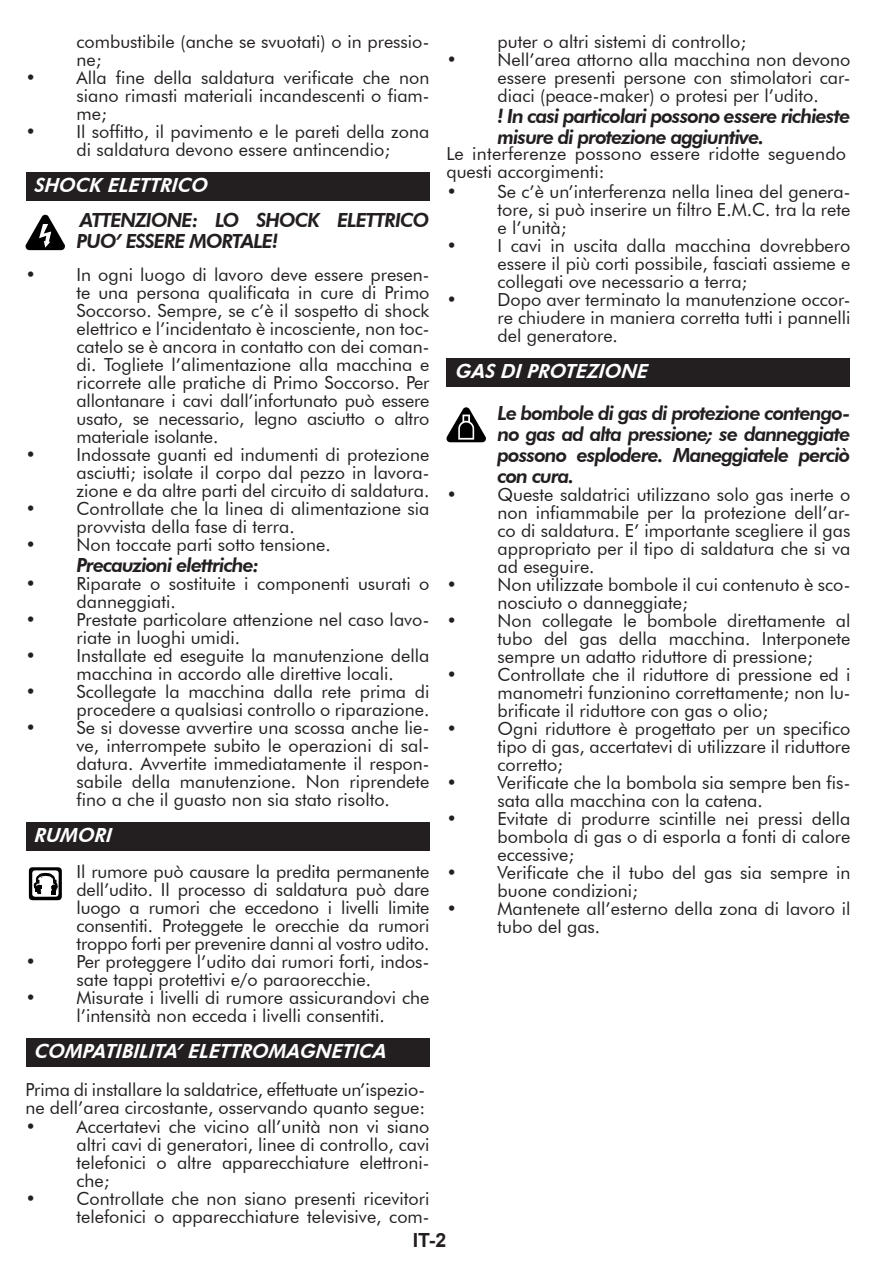
<style>
.page{position:relative;width:893px;height:1263px;background:#fff}
.page>*{position:absolute;margin:0;border:0;box-sizing:border-box;transform-origin:0 0}
.t1{font:italic 800 19.5px/21px "Futura BT";letter-spacing:-.05em;color:#231f20}
.t2{font:italic 800 19.5px "Futura BT";color:#fff}
.t3{font:700 19.5px "Arial";color:#231f20}
.t4{font:18px/18px "Futura BT";color:#231f20;text-align:justify}
</style>
<div class="page">
<div style="left:26px;top:173px;width:403px;height:28px;background:#231f20"></div>
<div style="left:26px;top:822px;width:403px;height:28px;background:#231f20"></div>
<div style="left:26px;top:1038px;width:403px;height:28px;background:#231f20"></div>
<svg style="left:29px;top:867px;width:33px;height:33px"></svg>
<svg style="left:446px;top:407px;width:40px;height:35px"></svg>
<div style="left:446px;top:359px;width:404px;height:28px;background:#231f20"></div>
<svg style="left:26px;top:215px;width:39px;height:35px"></svg>
<p class="t4" style="left:77px;top:32px;width:354px">combustibile (anche se svuotati) o in pressio&shy;ne;</p>
<p class="t4" style="left:77px;top:68px;width:354px;text-indent:-51px">• Alla fine della saldatura verificate che non siano rimasti materiali incandescenti o fiam&shy;me;</p>
<p class="t4" style="left:77px;top:122px;width:354px;text-indent:-51px">• Il soffitto, il pavimento e le pareti della zona di saldatura devono essere antincendio;</p>
<p class="t2" style="left:34px;top:173px;width:178px">SHOCK ELETTRICO</p>
<p class="t1" style="left:77px;top:210px;width:354px">ATTENZIONE: LO SHOCK ELETTRICO<br>PUO’ ESSERE MORTALE!</p>
<p class="t4" style="left:77px;top:265px;width:354px;text-indent:-51px">• In ogni luogo di lavoro deve essere presen&shy;te una persona qualificata in cure di Primo Soccorso. Sempre, se c’è il sospetto di shock elettrico e l’incidentato è incosciente, non toc&shy;catelo se è ancora in contatto con dei coman&shy;di. Togliete l’alimentazione alla macchina e ricorrete alle pratiche di Primo Soccorso. Per allontanare i cavi dall’infortunato può essere usato, se necessario, legno asciutto o altro materiale isolante.</p>
<p class="t4" style="left:77px;top:445px;width:354px;text-indent:-51px">• Indossate guanti ed indumenti di protezione asciutti; isolate il corpo dal pezzo in lavora&shy;zione e da altre parti del circuito di saldatura.</p>
<p class="t4" style="left:77px;top:499px;width:354px;text-indent:-51px">• Controllate che la linea di alimentazione sia provvista della fase di terra.</p>
<p class="t4" style="left:26px;top:535px;width:307px">• Non toccate parti sotto tensione.</p>
<p class="t1" style="left:77px;top:554px;width:184px">Precauzioni elettriche:</p>
<p class="t4" style="left:77px;top:574px;width:354px;text-indent:-51px">• Riparate o sostituite i componenti usurati o danneggiati.</p>
<p class="t4" style="left:77px;top:610px;width:354px;text-indent:-51px">• Prestate particolare attenzione nel caso lavo&shy;riate in luoghi umidi.</p>
<p class="t4" style="left:77px;top:646px;width:354px;text-indent:-51px">• Installate ed eseguite la manutenzione della macchina in accordo alle direttive locali.</p>
<p class="t4" style="left:26px;top:682px;width:405px;text-align:right">• Scollegate la macchina dalla rete prima di procedere a qualsiasi controllo o riparazione.</p>
<p class="t4" style="left:77px;top:718px;width:354px;text-indent:-51px">• Se si dovesse avvertire una scossa anche lie&shy;ve, interrompete subito le operazioni di sal&shy;datura. Avvertite immediatamente il respon&shy;sabile della manutenzione. Non riprendete fino a che il guasto non sia stato risolto.</p>
<p class="t2" style="left:34px;top:823px;width:82px">RUMORI</p>
<p class="t4" style="left:77px;top:862px;width:354px">Il rumore può causare la predita permanente dell’udito. Il processo di saldatura può dare luogo a rumori che eccedono i livelli limite consentiti. Proteggete le orecchie da rumori troppo forti per prevenire danni al vostro udito.</p>
<p class="t4" style="left:26px;top:952px;width:405px;text-align:center">• Per proteggere l’udito dai rumori forti, indos&shy;sate tappi protettivi e/o paraorecchie.</p>
<p class="t4" style="left:26px;top:988px;width:405px;text-align:center">• Misurate i livelli di rumore assicurandovi che l’intensità non ecceda i livelli consentiti.</p>
<p class="t2" style="left:34px;top:1039px;width:354px">COMPATIBILITA’ ELETTROMAGNETICA</p>
<p class="t4" style="left:26px;top:1080px;width:401px">Prima di installare la saldatrice, effettuate un’ispezio&shy;ne dell’area circostante, osservando quanto segue:</p>
<p class="t4" style="left:77px;top:1118px;width:354px;text-indent:-51px">• Accertatevi che vicino all’unità non vi siano altri cavi di generatori, linee di controllo, cavi telefonici o altre apparecchiature elettroni&shy;che;</p>
<p class="t4" style="left:26px;top:1190px;width:405px;text-align:right">• Controllate che non siano presenti ricevitori telefonici o apparecchiature televisive, com-</p>
<p class="t4" style="left:497px;top:32px;width:250px">puter o altri sistemi di controllo;</p>
<p class="t4" style="left:497px;top:50px;width:354px;text-indent:-51px">• Nell’area attorno alla macchina non devono essere presenti persone con stimolatori car&shy;diaci (peace-maker) o protesi per l’udito.</p>
<p class="t1" style="left:497px;top:105px;width:354px">! In casi particolari possono essere richieste misure di protezione aggiuntive.</p>
<p class="t4" style="left:446px;top:145px;width:401px">Le interferenze possono essere ridotte seguendo questi accorgimenti:</p>
<p class="t4" style="left:497px;top:182px;width:354px;text-indent:-51px">• Se c’è un’interferenza nella linea del genera&shy;tore, si può inserire un filtro E.M.C. tra la rete e l’unità;</p>
<p class="t4" style="left:497px;top:236px;width:354px;text-indent:-51px">• I cavi in uscita dalla macchina dovrebbero essere il più corti possibile, fasciati assieme e collegati ove necessario a terra;</p>
<p class="t4" style="left:497px;top:290px;width:354px;text-indent:-51px">• Dopo aver terminato la manutenzione occor&shy;re chiudere in maniera corretta tutti i pannelli del generatore.</p>
<p class="t2" style="left:455px;top:359px;width:198px">GAS DI PROTEZIONE</p>
<p class="t1" style="left:497px;top:403px;width:354px;text-align:justify">Le bombole di gas di protezione contengo&shy;no gas ad alta pressione; se danneggiate possono esplodere. Maneggiatele perciò con cura.</p>
<p class="t4" style="left:497px;top:486px;width:354px;text-indent:-51px">• Queste saldatrici utilizzano solo gas inerte o non infiammabile per la protezione dell’ar&shy;co di saldatura. E’ importante scegliere il gas appropriato per il tipo di saldatura che si va ad eseguire.</p>
<p class="t4" style="left:497px;top:576px;width:354px;text-indent:-51px">• Non utilizzate bombole il cui contenuto è sco&shy;nosciuto o danneggiate;</p>
<p class="t4" style="left:497px;top:612px;width:354px;text-indent:-51px">• Non collegate le bombole direttamente al tubo del gas della macchina. Interponete sempre un adatto riduttore di pressione;</p>
<p class="t4" style="left:497px;top:666px;width:354px;text-indent:-51px">• Controllate che il riduttore di pressione ed i manometri funzionino correttamente; non lu&shy;brificate il riduttore con gas o olio;</p>
<p class="t4" style="left:497px;top:720px;width:354px;text-indent:-51px">• Ogni riduttore è progettato per un specifico tipo di gas, accertatevi di utilizzare il riduttore corretto;</p>
<p class="t4" style="left:497px;top:774px;width:354px;text-indent:-51px">• Verificate che la bombola sia sempre ben fis&shy;sata alla macchina con la catena.</p>
<p class="t4" style="left:497px;top:810px;width:354px;text-indent:-51px">• Evitate di produrre scintille nei pressi della bombola di gas o di esporla a fonti di calore eccessive;</p>
<p class="t4" style="left:497px;top:864px;width:354px;text-indent:-51px">• Verificate che il tubo del gas sia sempre in buone condizioni;</p>
<p class="t4" style="left:497px;top:900px;width:354px;text-indent:-51px">• Mantenete all’esterno della zona di lavoro il tubo del gas.</p>
<p class="t3" style="left:413px;top:1227px;width:35px">IT-2</p>
</div>
